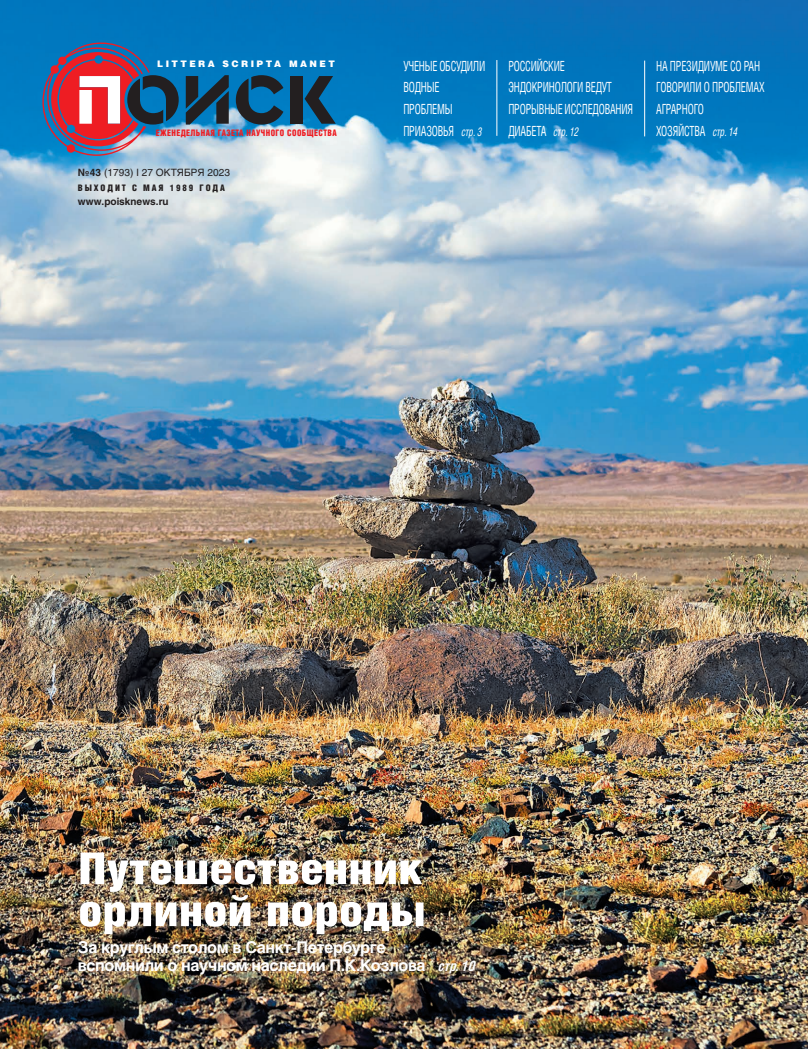
<style>
.page{position:relative;width:808px;height:1049px;background:#fff}
.page>*{position:absolute;margin:0;border:0;box-sizing:border-box;transform-origin:0 0}
.t1{font:44px/42px "Helios Cond Black C";letter-spacing:-.01em;color:#fff;scale:1.17 1}
.t2{font:700 16.1px/18px "Helios C";letter-spacing:-.025em;color:#fff}
.t3{font:14px/21.7px "Helios Cond C";letter-spacing:-.02em;color:#fff;scale:.75 1}
.t4{font:10px "Helios C";letter-spacing:.005em;color:#231f20}
.t5{font:700 10px "Helios C";color:#231f20}
.t6{font:9px "Helios Cond Black C";letter-spacing:.05em;color:#ee1d23;scale:.9 1}
.t7{font:9px "Helios Cond Black C";letter-spacing:.21em;color:#231f20}
.t8{font:9px "Helios Black C";letter-spacing:.27em;color:#fff}
.s1{font-weight:700}
.s2{font-style:italic;font-size:12px}
.s3{font-family:"Helios Cond C";font-style:italic;font-size:14px}
</style>
<div class="page">
<img style="left:0;top:0;width:808px;height:1049px">
<svg style="left:42px;top:42px;width:137px;height:114px;background:#7b6685"></svg>
<svg style="left:186px;top:75px;width:43px;height:50px;background:#17445f"></svg>
<svg style="left:236px;top:75px;width:47px;height:50px;background:#185173"></svg>
<div style="left:290px;top:76px;width:13px;height:48px;background:#231f20"></div>
<svg style="left:305px;top:76px;width:31px;height:48px"></svg>
<hr style="left:644px;top:61px;width:1px;height:75px;background:#fff">
<hr style="left:496px;top:60px;width:1px;height:76px;background:#fff">
<p class="t8" style="left:157px;top:58px;width:179px">LITTERA SCRIPTA MANET</p>
<p class="t6" style="left:156px;top:128px;width:202px">ЕЖЕНЕДЕЛЬНАЯ ГАЗЕТА НАУЧНОГО СООБЩЕСТВА</p>
<p class="t4" style="left:78px;top:167px;width:154px"><span class="s1">№43</span> (1793) I 27 ОКТЯБРЯ 2023</p>
<p class="t7" style="left:78px;top:182px;width:148px">ВЫХОДИТ С МАЯ 1989 ГОДА</p>
<p class="t5" style="left:78px;top:195px;width:92px">www.poisknews.ru</p>
<p class="t3" style="left:403px;top:54px;width:111px">УЧЕНЫЕ ОБСУДИЛИ<br>ВОДНЫЕ<br>ПРОБЛЕМЫ<br>ПРИАЗОВЬЯ <span class="s2">стр. 3</span></p>
<p class="t3" style="left:508px;top:55px;width:168px">РОССИЙСКИЕ<br>ЭНДОКРИНОЛОГИ ВЕДУТ<br>ПРОРЫВНЫЕ ИССЛЕДОВАНИЯ<br>ДИАБЕТА <span class="s2">стр. 12</span></p>
<p class="t3" style="left:656px;top:54px;width:146px">НА ПРЕЗИДИУМЕ СО РАН<br>ГОВОРИЛИ О ПРОБЛЕМАХ<br>АГРАРНОГО<br>ХОЗЯЙСТВА <span class="s2">стр. 14</span></p>
<h1 class="t1" style="left:78px;top:847px;width:299px">Путешественник орлиной породы</h1>
<p class="t2" style="left:78px;top:938px;width:402px">За круглым столом в Санкт-Петербурге<br>вспомнили о научном наследии П.К.Козлова <span class="s3">стр.10</span></p>
</div>
